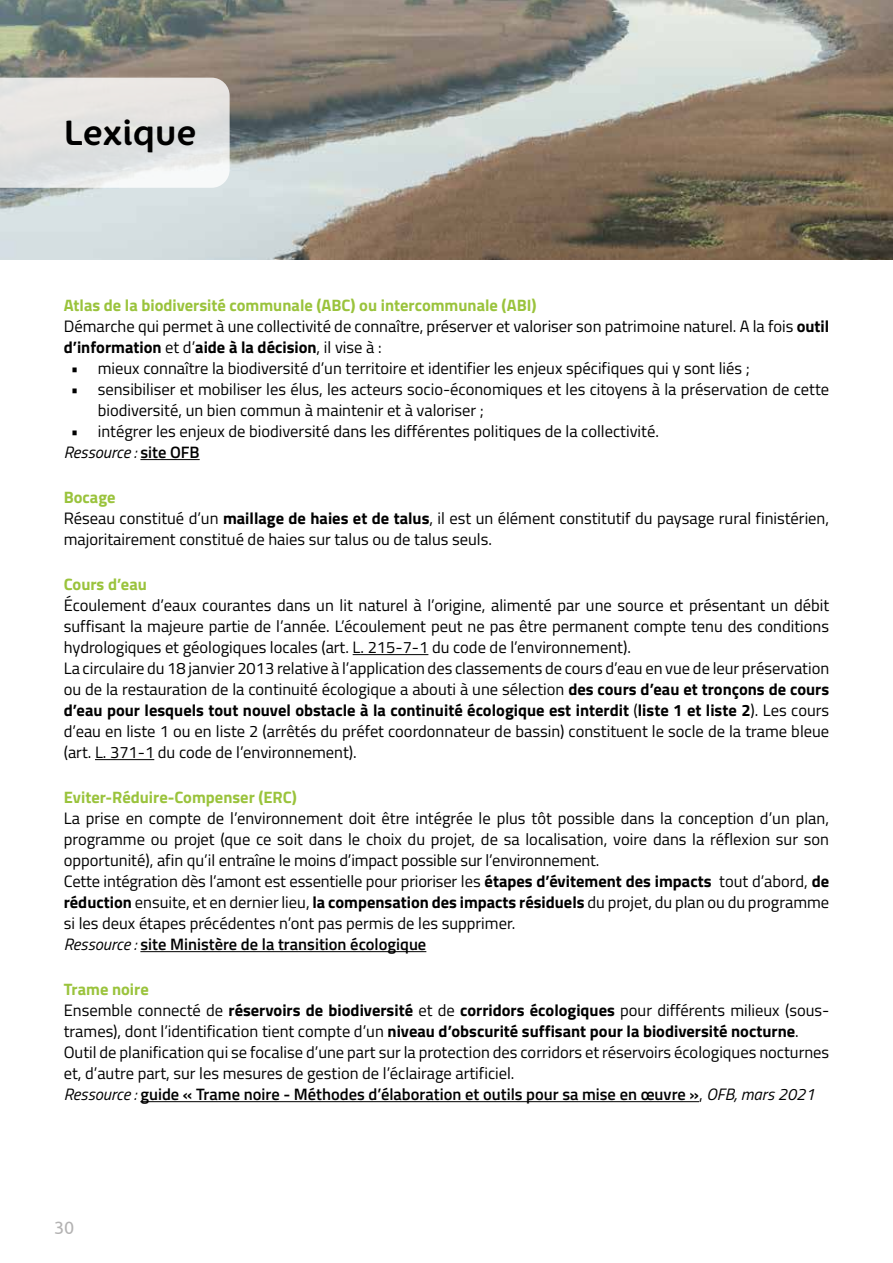
<style>
.page{position:relative;width:893px;height:1263px;background:#fff}
.page>*{position:absolute;margin:0;border:0;box-sizing:border-box;transform-origin:0 0}
.t1{font:700 34.5px "Core Rhino 65";color:#000}
.t2{font:18px "Ubuntu";color:#b3b2b2}
.t3{font:16.5px/21px "Titillium Web";color:#000}
.t4{font:700 16.5px "Titillium Web";color:#9ac33c}
.s1{font-weight:700;color:#9ac33c}
.s2{font-weight:700}
.s3{font-style:italic}
.s4{font-weight:600}
</style>
<div class="page">
<img style="left:0;top:0;width:893px;height:259px">
<hr style="left:140px;top:459px;width:60px;height:1px;background:#000">
<hr style="left:353px;top:654px;width:75px;height:1px;background:#000">
<hr style="left:95px;top:759px;width:59px;height:1px;background:#000">
<hr style="left:140px;top:951px;width:286px;height:1px;background:#000">
<hr style="left:140px;top:1101px;width:559px;height:1px;background:#000">
<svg style="left:0;top:78px;width:230px;height:110px;background:#e5e5e4"></svg>
<h1 class="t1" style="left:64px;top:111px;width:134px">Lexique</h1>
<p class="t3" style="left:64px;top:294px;width:767px"><span class="s1">Atlas de la biodiversité communale (ABC) ou intercommunale (ABI)<br></span>Démarche qui permet à une collectivité de connaître, préserver et valoriser son patrimoine naturel. A la fois <span class="s2">outil d’information</span> et d’<span class="s2">aide à la décision</span>, il vise à :</p>
<p class="t3" style="left:71px;top:357px;width:681px">• mieux connaître la biodiversité d’un territoire et identifier les enjeux spécifiques qui y sont liés ;</p>
<p class="t3" style="left:98px;top:378px;width:733px;text-indent:-27px">• sensibiliser et mobiliser les élus, les acteurs socio-économiques et les citoyens à la préservation de cette biodiversité, un bien commun à maintenir et à valoriser ;</p>
<p class="t3" style="left:64px;top:420px;width:597px;text-indent:7px">• intégrer les enjeux de biodiversité dans les différentes politiques de la collectivité.<br><span class="s3">Ressource :</span> <span class="s4">site OFB</span></p>
<p class="t3" style="left:64px;top:486px;width:767px"><span class="s1">Bocage<br></span>Réseau constitué d’un <span class="s2">maillage de haies et de talus</span>, il est un élément constitutif du paysage rural finistérien, majoritairement constitué de haies sur talus ou de talus seuls.</p>
<p class="t4" style="left:64px;top:572px;width:85px">Cours d’eau</p>
<p class="t3" style="left:64px;top:594px;width:767px">Écoulement d’eaux courantes dans un lit naturel à l’origine, alimenté par une source et présentant un débit suffisant la majeure partie de l’année. L’écoulement peut ne pas être permanent compte tenu des conditions hydrologiques et géologiques locales (art. L. 215-7-1 du code de l’environnement).<br>La circulaire du 18 janvier 2013 relative à l’application des classements de cours d’eau en vue de leur préservation ou de la restauration de la continuité écologique a abouti à une sélection <span class="s2">des cours d’eau et tronçons de cours d’eau pour lesquels tout nouvel obstacle à la continuité écologique est interdit</span> (<span class="s2">liste 1 et liste 2</span>). Les cours d’eau en liste 1 ou en liste 2 (arrêtés du préfet coordonnateur de bassin) constituent le socle de la trame bleue (art. L. 371-1 du code de l’environnement).</p>
<p class="t4" style="left:64px;top:785px;width:235px">Eviter-Réduire-Compenser (ERC)</p>
<p class="t3" style="left:64px;top:807px;width:767px">La prise en compte de l’environnement doit être intégrée le plus tôt possible dans la conception d’un plan, programme ou projet (que ce soit dans le choix du projet, de sa localisation, voire dans la réflexion sur son opportunité), afin qu’il entraîne le moins d’impact possible sur l’environnement.<br>Cette intégration dès l’amont est essentielle pour prioriser les <span class="s2">étapes d’évitement des impacts</span> tout d’abord, <span class="s2">de réduction</span> ensuite, et en dernier lieu, <span class="s2">la compensation des impacts résiduels</span> du projet, du plan ou du programme si les deux étapes précédentes n’ont pas permis de les supprimer.<br><span class="s3">Ressource :</span> <span class="s4">site Ministère de la transition écologique</span></p>
<p class="t3" style="left:64px;top:978px;width:767px"><span class="s1">Trame noire<br></span>Ensemble connecté de <span class="s2">réservoirs de biodiversité</span> et de <span class="s2">corridors écologiques</span> pour différents milieux (sous&shy;trames), dont l’identification tient compte d’un <span class="s2">niveau d’obscurité suffisant pour la biodiversité nocturne</span>.<br>Outil de planification qui se focalise d’une part sur la protection des corridors et réservoirs écologiques nocturnes et, d’autre part, sur les mesures de gestion de l’éclairage artificiel.<br><span class="s3">Ressource :</span> <span class="s4">guide « Trame noire - Méthodes d’élaboration et outils pour sa mise en œuvre »</span>, <span class="s3">OFB, mars 2021</span></p>
<p class="t2" style="left:54px;top:1217px;width:22px">30</p>
</div>
